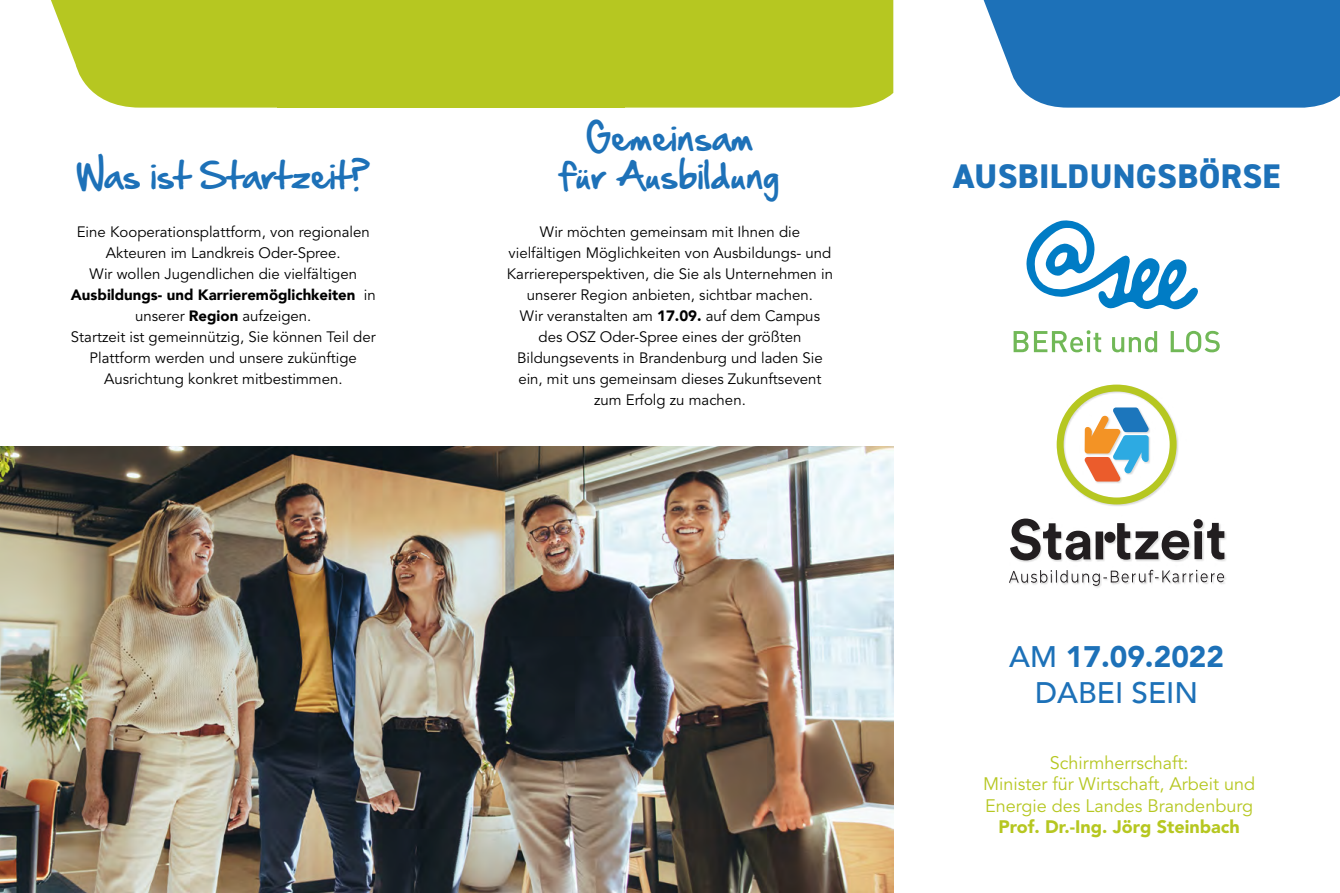
<style>
.page{position:relative;width:1340px;height:893px;background:#fff}
.page>*{position:absolute;margin:0;border:0;box-sizing:border-box;transform-origin:0 0}
.t1{font:800 34.2px "DIN2014";letter-spacing:.01em;color:#1d71b8}
.t2{font:31.5px "Hand Of Sean";color:#1d71b8}
.t3{font:500 29.7px/35.7px "Avenir";color:#1d71b8;text-align:center}
.t4{font:18px/21.6px "Avenir LT Std";color:#b6c721;text-align:center}
.t5{font:900 18px "Avenir LT Std";color:#b6c721}
.t6{font:15px/21px "Avenir LT Std";color:#000;text-align:center}
.t7{font:900 15px "Avenir";color:#000}
.s1{font-family:"Avenir LT Std";font-weight:400}
.s2{font-family:"Avenir";font-weight:900}
.s3{font-weight:900}
</style>
<div class="page">
<img style="left:0;top:446px;width:893px;height:447px">
<svg style="left:1010px;top:518px;width:80px;height:42px"></svg>
<svg style="left:1117px;top:519px;width:107px;height:41px"></svg>
<div style="left:1095px;top:531px;width:8px;height:28px;background:#221e20"></div>
<div style="left:1104px;top:532px;width:11px;height:11px;background:#221e20;border-radius:50%"></div>
<svg style="left:1009px;top:570px;width:215px;height:16px"></svg>
<svg style="left:1056px;top:385px;width:120px;height:119px"></svg>
<svg style="left:983px;top:0;width:356px;height:108px;fill:#1d71b8"></svg>
<div style="left:624px;top:0;width:270px;height:108px;background:#b6c721"></div>
<svg style="left:51px;top:0;width:226px;height:108px;fill:#b6c721"></svg>
<div style="left:277px;top:0;width:347px;height:108px;background:#b6c721"></div>
<svg style="left:1026px;top:220px;width:172px;height:90px"></svg>
<svg style="left:1013px;top:330px;width:88px;height:22px"></svg>
<svg style="left:1112px;top:331px;width:45px;height:21px"></svg>
<svg style="left:1170px;top:331px;width:49px;height:21px"></svg>
<h2 class="t2" style="left:586px;top:109px;width:169px">Gemeinsam</h2>
<h2 class="t2" style="left:76px;top:147px;width:296px">Was ist Startzeit?</h2>
<h2 class="t2" style="left:560px;top:147px;width:220px">für Ausbildung</h2>
<h1 class="t1" style="left:953px;top:154px;width:329px">AUSBILDUNGSBÖRSE</h1>
<p class="t6" style="left:77px;top:221px;width:295px">Eine Kooperationsplattform, von regionalen<br>Akteuren im Landkreis Oder-Spree.<br>Wir wollen Jugendlichen die vielfältigen</p>
<p class="t7" style="left:71px;top:281px;width:306px">Ausbildungs- und Karrieremöglichkeiten <span class="s1">in</span></p>
<p class="t6" style="left:71px;top:305px;width:306px">unserer <span class="s2">Region</span> aufzeigen.<br>Startzeit ist gemeinnützig, Sie können Teil der Plattform werden und unsere zukünftige Ausrichtung konkret mitbestimmen.</p>
<p class="t6" style="left:507px;top:222px;width:328px">Wir möchten gemeinsam mit Ihnen die vielfältigen Möglichkeiten von Ausbildungs- und Karriereperspektiven, die Sie als Unternehmen in unserer Region anbieten, sichtbar machen.<br>Wir veranstalten am <span class="s2">17.09.</span> auf dem Campus des OSZ Oder-Spree eines der größten Bildungsevents in Brandenburg und laden Sie ein, mit uns gemeinsam dieses Zukunftsevent zum Erfolg zu machen.</p>
<h3 class="t3" style="left:1009px;top:637px;width:216px">AM <span class="s3">17.09.2022<br></span>DABEI SEIN</h3>
<p class="t4" style="left:983px;top:752px;width:273px">Schirmherrschaft:<br>Minister für Wirtschaft, Arbeit und<br>Energie des Landes Brandenburg</p>
<p class="t5" style="left:998px;top:816px;width:243px">Prof. Dr.-Ing. Jörg Steinbach</p>
</div>
